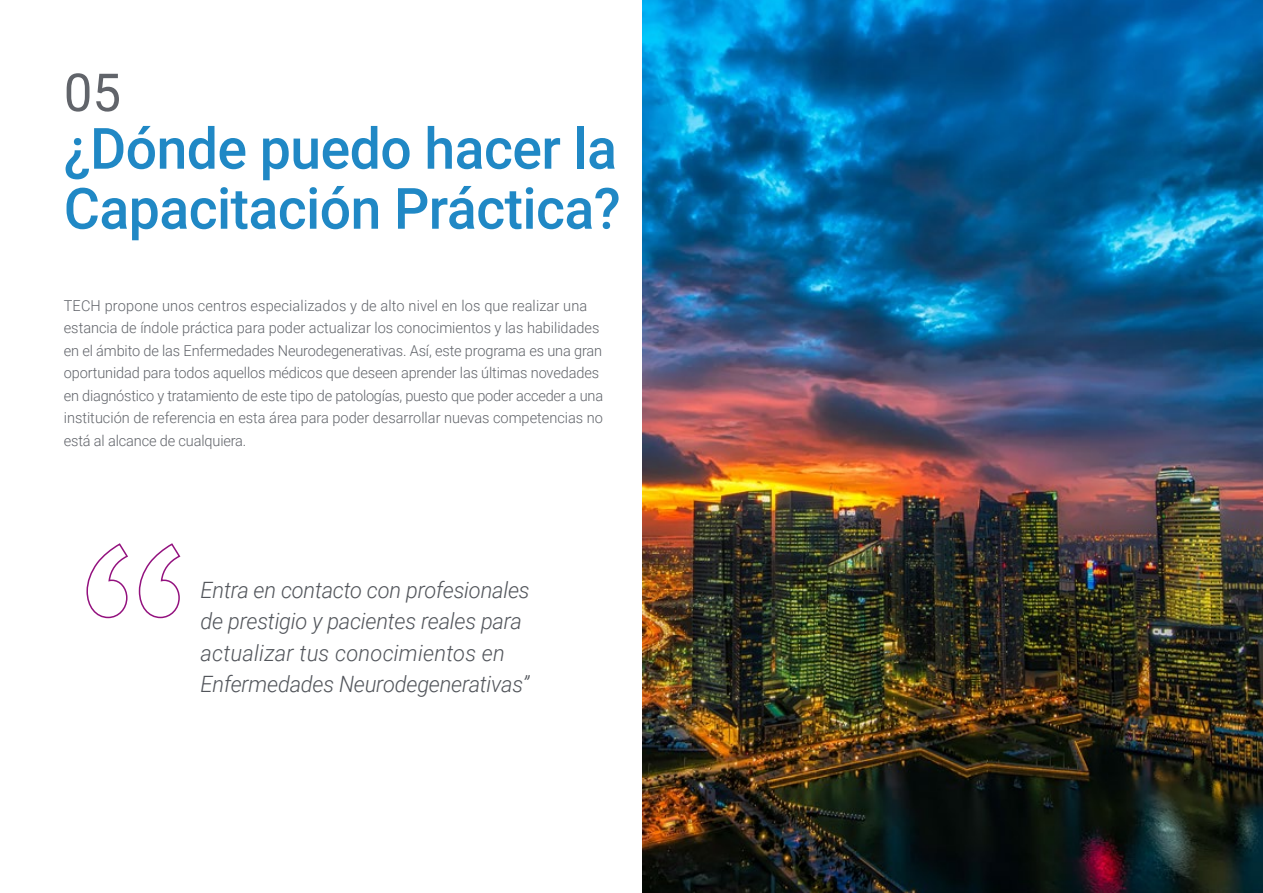
<style>
.page{position:relative;width:1263px;height:893px;background:#fff}
.page>*{position:absolute;margin:0;border:0;box-sizing:border-box;transform-origin:0 0}
.t1{font:500 57px/60px "Roboto";letter-spacing:-.01em;color:#2088c5}
.t2{font:52.5px "Roboto";color:#61646a}
.t3{font:italic 300 22.5px/31.5px "Roboto";letter-spacing:-.01em;color:#52555b}
.t4{font:300 15px/22.5px "Roboto";letter-spacing:-.01em;color:#61646a}
</style>
<div class="page">
<svg style="left:86px;top:543px;width:95px;height:76px"></svg>
<img style="left:642px;top:0;width:621px;height:893px">
<h2 class="t2" style="left:64px;top:56px;width:59px">05</h2>
<h1 class="t1" style="left:64px;top:116px;width:558px">¿Dónde puedo hacer la<br>Capacitación Práctica?</h1>
<p class="t4" style="left:64px;top:293px;width:541px">TECH propone unos centros especializados y de alto nivel en los que realizar una estancia de índole práctica para poder actualizar los conocimientos y las habilidades en el ámbito de las Enfermedades Neurodegenerativas. Así, este programa es una gran oportunidad para todos aquellos médicos que deseen aprender las últimas novedades en diagnóstico y tratamiento de este tipo de patologías, puesto que poder acceder a una institución de referencia en esta área para poder desarrollar nuevas competencias no está al alcance de cualquiera.</p>
<h3 class="t3" style="left:201px;top:573px;width:331px">Entra en contacto con profesionales de prestigio y pacientes reales para actualizar tus conocimientos en Enfermedades Neurodegenerativas”</h3>
</div>
